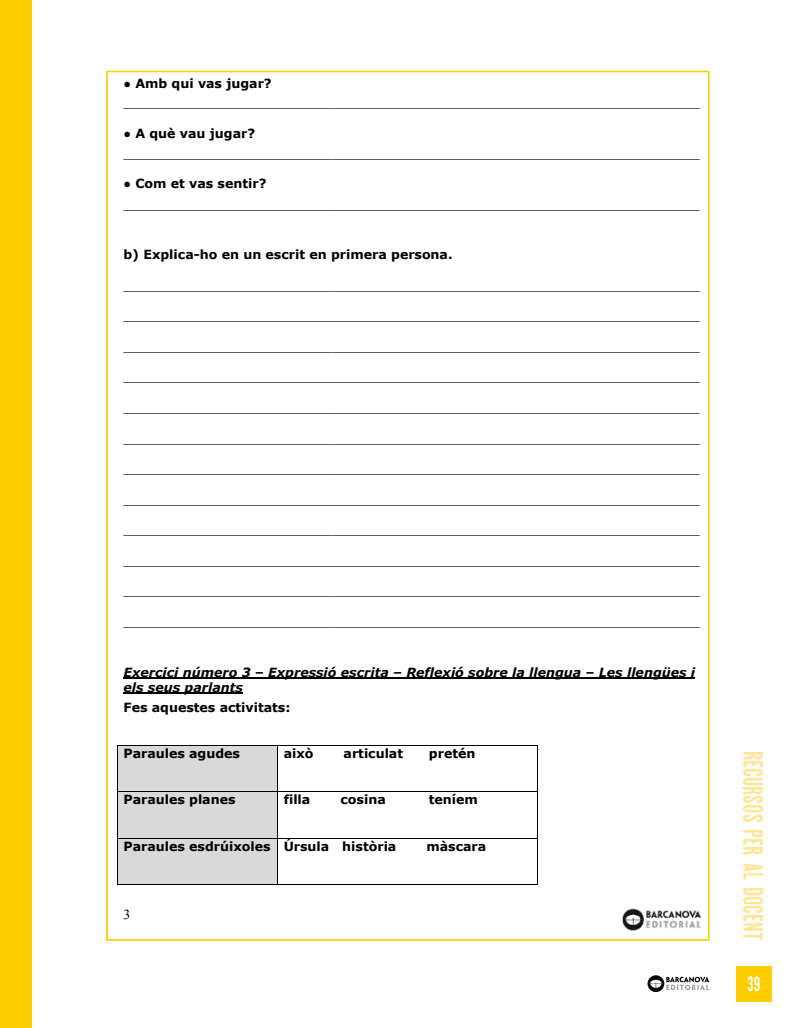
<style>
.page{position:relative;width:798px;height:1028px;background:#fff}
.page>*{position:absolute;margin:0;border:0;box-sizing:border-box;transform-origin:0 0}
.t1{font:28.75px "Wood Bonnet Grotesque No 4";color:#ffe596}
.t2{font:21.25px "Wood Bonnet Grotesque No 4";color:#fff}
.t3{font:13.75px "Times New Roman";color:#000}
.t4{font:12.62px/20px "Verdana";color:#000}
.t5{font:700 12.62px "Verdana";color:#000}
.t6{font:italic 700 12.62px/15.4px "Verdana";color:#000}
.s1{font-weight:700}
</style>
<div class="page">
<img style="left:622px;top:908px;width:79px;height:23px">
<hr style="left:123px;top:677px;width:571px;height:1px;background:#000">
<hr style="left:123px;top:692px;width:120px;height:2px;background:#000">
<div style="left:117px;top:745px;width:160px;height:46px;background:#d9d9d9"></div>
<hr style="left:117px;top:745px;width:160px;height:1px;background:#000">
<hr style="left:278px;top:745px;width:259px;height:1px;background:#000">
<hr style="left:117px;top:745px;width:1px;height:46px;background:#000">
<hr style="left:277px;top:745px;width:1px;height:46px;background:#000">
<hr style="left:537px;top:745px;width:1px;height:46px;background:#000">
<div style="left:117px;top:792px;width:160px;height:46px;background:#d9d9d9"></div>
<hr style="left:117px;top:791px;width:160px;height:1px;background:#000">
<hr style="left:278px;top:791px;width:259px;height:1px;background:#000">
<hr style="left:117px;top:792px;width:1px;height:46px;background:#000">
<hr style="left:277px;top:792px;width:1px;height:46px;background:#000">
<hr style="left:537px;top:792px;width:1px;height:46px;background:#000">
<div style="left:117px;top:838px;width:160px;height:46px;background:#d9d9d9"></div>
<hr style="left:117px;top:838px;width:160px;height:1px;background:#000">
<hr style="left:278px;top:838px;width:259px;height:1px;background:#000">
<hr style="left:117px;top:838px;width:1px;height:46px;background:#000">
<hr style="left:117px;top:884px;width:160px;height:1px;background:#000">
<hr style="left:277px;top:838px;width:1px;height:46px;background:#000">
<hr style="left:278px;top:884px;width:259px;height:1px;background:#000">
<hr style="left:537px;top:838px;width:1px;height:46px;background:#000">
<svg style="left:647px;top:975px;width:62px;height:17px"></svg>
<div style="left:735px;top:966px;width:36px;height:35px;background:#fc0"></div>
<div style="left:0;top:0;width:32px;height:1028px;background:#fc0"></div>
<p class="t4" style="left:123px;top:73px;width:577px"><span class="s1">● Amb qui vas jugar? </span>________________________________________________________________________</p>
<p class="t4" style="left:123px;top:123px;width:577px"><span class="s1">● A què vau jugar? </span>________________________________________________________________________</p>
<p class="t4" style="left:123px;top:174px;width:577px"><span class="s1">● Com et vas sentir? </span>________________________________________________________________________</p>
<p class="t5" style="left:123px;top:245px;width:330px">b) Explica-ho en un escrit en primera persona.</p>
<p class="t4" style="left:123px;top:275px;width:577px">________________________________________________________________________</p>
<p class="t4" style="left:123px;top:305px;width:577px">________________________________________________________________________</p>
<p class="t4" style="left:123px;top:336px;width:577px">________________________________________________________________________</p>
<p class="t4" style="left:123px;top:366px;width:577px">________________________________________________________________________</p>
<p class="t4" style="left:123px;top:397px;width:577px">________________________________________________________________________</p>
<p class="t4" style="left:123px;top:428px;width:577px">________________________________________________________________________</p>
<p class="t4" style="left:123px;top:458px;width:577px">________________________________________________________________________</p>
<p class="t4" style="left:123px;top:489px;width:577px">________________________________________________________________________</p>
<p class="t4" style="left:123px;top:519px;width:577px">________________________________________________________________________</p>
<p class="t4" style="left:123px;top:550px;width:577px">________________________________________________________________________</p>
<p class="t4" style="left:123px;top:581px;width:577px">________________________________________________________________________</p>
<p class="t4" style="left:123px;top:611px;width:577px">________________________________________________________________________</p>
<p class="t6" style="left:123px;top:664px;width:573px">Exercici número 3 – Expressió escrita – Reflexió sobre la llengua – Les llengües i els seus parlants</p>
<p class="t5" style="left:123px;top:698px;width:168px">Fes aquestes activitats:</p>
<p class="t5" style="left:123px;top:744px;width:118px">Paraules agudes</p>
<p class="t5" style="left:283px;top:744px;width:31px">això</p>
<p class="t5" style="left:343px;top:744px;width:61px">articulat</p>
<p class="t5" style="left:429px;top:744px;width:48px">pretén</p>
<p class="t5" style="left:123px;top:791px;width:113px">Paraules planes</p>
<p class="t5" style="left:283px;top:791px;width:28px">filla</p>
<p class="t5" style="left:340px;top:791px;width:47px">cosina</p>
<p class="t5" style="left:428px;top:791px;width:51px">teníem</p>
<p class="t5" style="left:123px;top:837px;width:274px">Paraules esdrúixoles Úrsula història</p>
<p class="t5" style="left:426px;top:837px;width:61px">màscara</p>
<p class="t3" style="left:123px;top:904px;width:8px">3</p>
<h1 class="t1" style="left:769px;top:750px;width:191px;rotate:90deg">RECURSOS PER AL DOCENT</h1>
<h2 class="t2" style="left:746px;top:972px;width:15px">39</h2>
</div>
